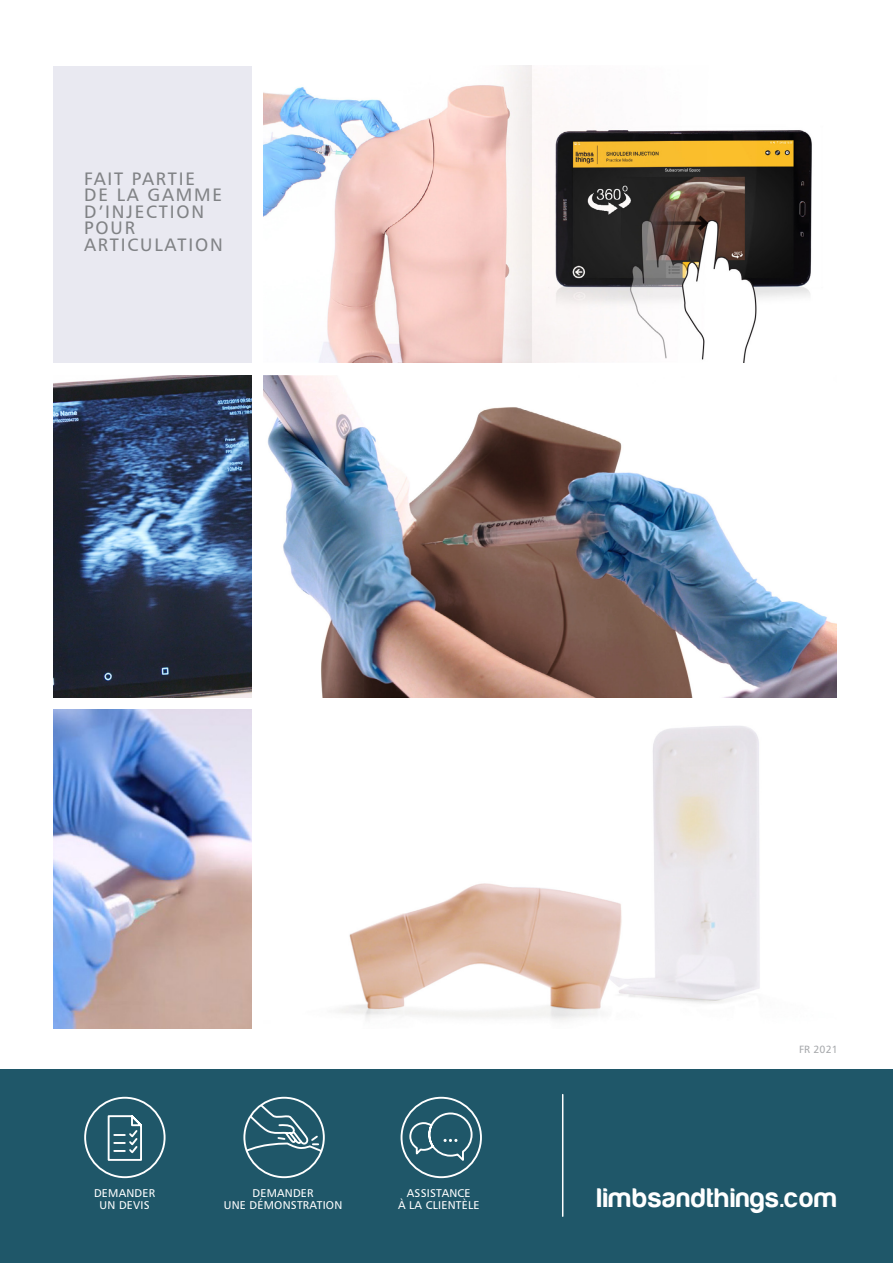
<style>
.page{position:relative;width:893px;height:1263px;background:#fff}
.page>*{position:absolute;margin:0;border:0;box-sizing:border-box;transform-origin:0 0}
.t1{font:27.75px "Harabara";letter-spacing:.05em;color:#fff}
.t2{font:18px/16.5px "Humanist 777 BT Roman B";letter-spacing:.1em;color:#808285}
.t3{font:11.25px/12px "Humanist 777 BT Roman B";letter-spacing:.02em;color:#fff;text-align:center}
.t4{font:10.5px "Humanist 777 BT Roman B";color:#a7a9ac}
</style>
<div class="page">
<div style="left:54px;top:66px;width:198px;height:296px;background:#e9e9f1"></div>
<img style="left:54px;top:375px;width:198px;height:322px">
<img style="left:54px;top:710px;width:198px;height:318px">
<img style="left:264px;top:66px;width:548px;height:296px">
<img style="left:264px;top:375px;width:572px;height:322px">
<img style="left:339px;top:726px;width:421px;height:294px">
<div style="left:0;top:1069px;width:893px;height:194px;background:#1f5769"></div>
<hr style="left:562px;top:1094px;width:1px;height:122px;background:#fff">
<svg style="left:84px;top:1096px;width:398px;height:83px"></svg>
<div style="left:243px;top:1097px;width:82px;height:81px;border:2px solid #fff;border-radius:50%"></div>
<h2 class="t2" style="left:84px;top:170px;width:140px">FAIT PARTIE<br>DE LA GAMME<br>D’INJECTION<br>POUR<br>ARTICULATION</h2>
<p class="t3" style="left:94px;top:1187px;width:63px">DEMANDER<br>UN DEVIS</p>
<p class="t3" style="left:224px;top:1187px;width:120px">DEMANDER<br>UNE DÉMONSTRATION</p>
<p class="t3" style="left:398px;top:1187px;width:83px">ASSISTANCE<br>À LA CLIENTÈLE</p>
<p class="t4" style="left:799px;top:1043px;width:40px">FR 2021</p>
<h1 class="t1" style="left:597px;top:1183px;width:241px">limbsandthings.com</h1>
</div>
